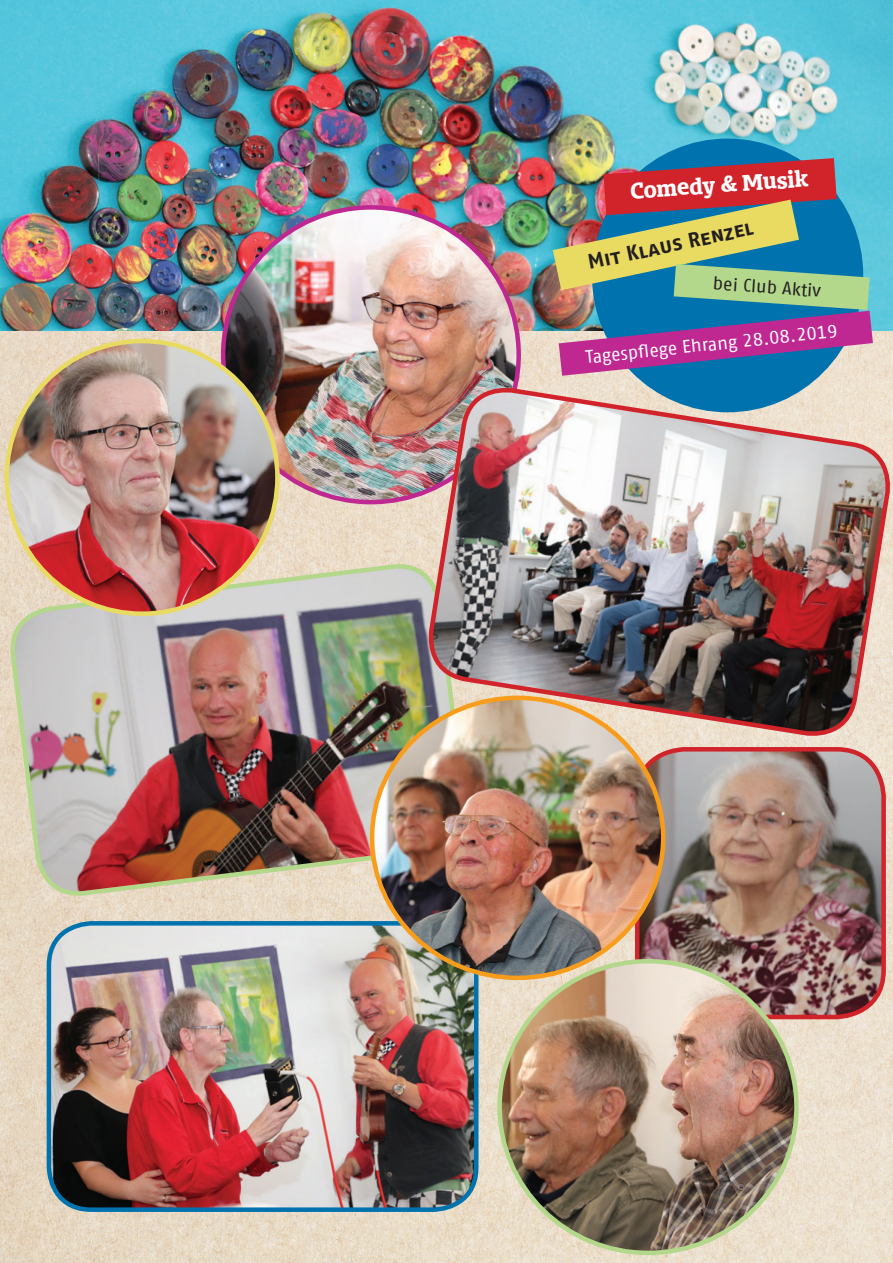
<style>
.page{position:relative;width:893px;height:1263px;background:#fff}
.page>*{position:absolute;margin:0;border:0;box-sizing:border-box;transform-origin:0 0}
.t1{font:700 21px "Fago Sc Offc";color:#231f20}
.t2{font:700 21px "Bommer Slab";color:#fff}
.t3{font:18px "Fago Offc";color:#fff}
.t4{font:18px "Fago Offc";color:#231f20}
</style>
<div class="page">
<img style="left:0;top:330px;width:893px;height:933px">
<img style="left:0;top:0;width:893px;height:330px">
<div style="left:592px;top:139px;width:271px;height:273px;background:#0073ae;border-radius:50%"></div>
<img style="left:8px;top:530px;width:417px;height:399px">
<img style="left:49px;top:923px;width:427px;height:287px">
<div style="left:47px;top:921px;width:431px;height:291px;border:4px solid #0073ae;border-radius:43px"></div>
<img style="left:223px;top:207px;width:296px;height:295px;border-radius:148px">
<img style="left:663px;top:749px;width:221px;height:268px">
<div style="left:635px;top:747px;width:251px;height:272px;border:4px solid #d1232a;border-radius:47px"></div>
<img style="left:425px;top:384px;width:468px;height:356px">
<img style="left:7px;top:341px;width:270px;height:273px">
<img style="left:372px;top:698px;width:291px;height:280px">
<img style="left:500px;top:961px;width:296px;height:292px">
<svg style="left:553px;top:158px;width:320px;height:218px"></svg>
<p class="t2" style="left:629px;top:175px;width:180px;rotate:-4deg">Comedy &amp; Musik</p>
<p class="t1" style="left:585px;top:250px;width:170px;rotate:-12deg">Mit Klaus Renzel</p>
<p class="t4" style="left:714px;top:273px;width:110px;rotate:4deg">bei Club Aktiv</p>
<p class="t3" style="left:585px;top:347px;width:255px;rotate:-6deg">Tagespflege Ehrang 28.08.2019</p>
</div>
